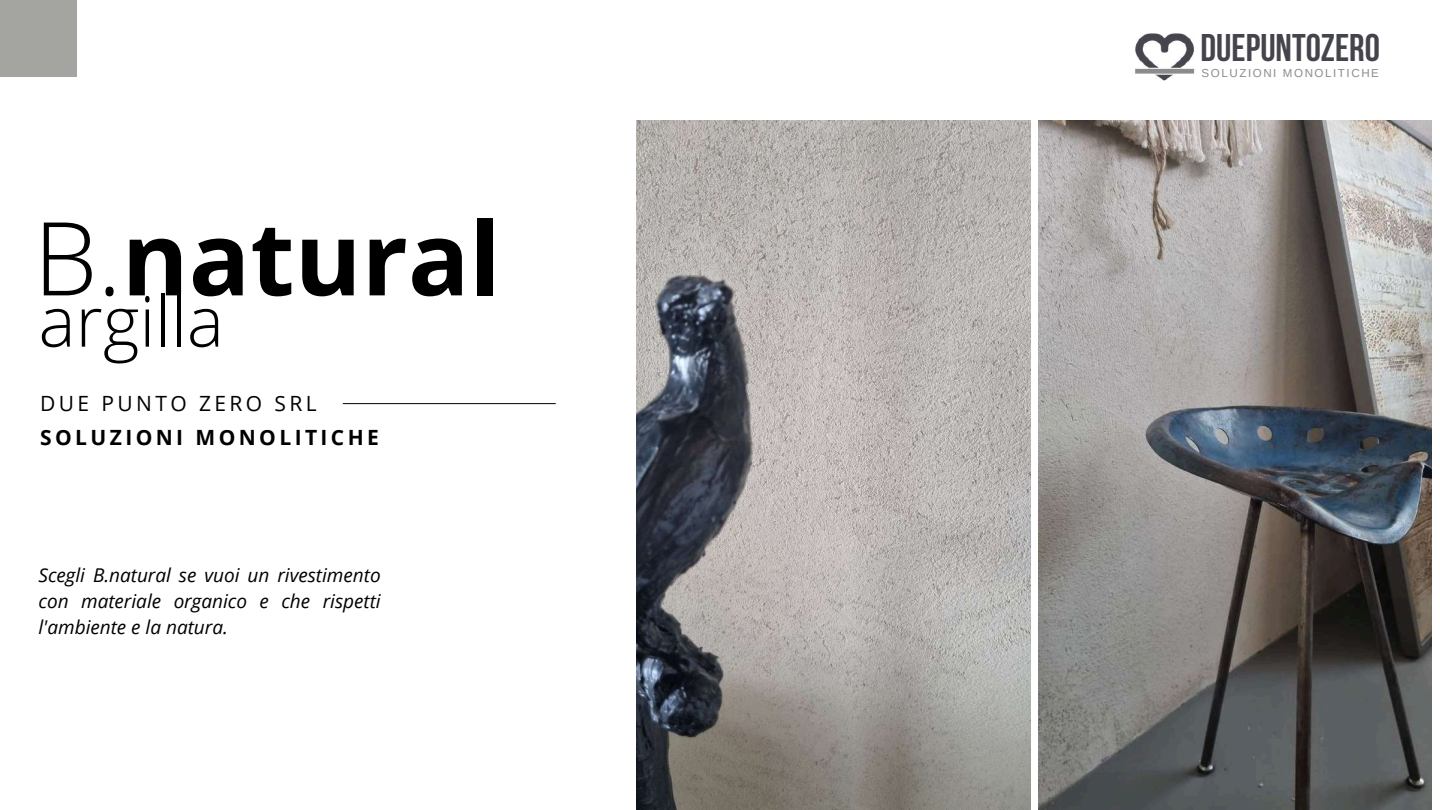
<style>
.page{position:relative;width:1440px;height:810px;background:#fff}
.page>*{position:absolute;margin:0;border:0;box-sizing:border-box;transform-origin:0 0}
.t1{font:700 102px "Open Sans";color:#000}
.t2{font:300 70px "Open Sans";color:#000}
.t3{font:700 38.4px "Bebas Neue";color:#44444c}
.t4{font:700 21px "Open Sans";letter-spacing:.165em;color:#000}
.t5{font:21px "Open Sans";letter-spacing:.16em;color:#000}
.t6{font:italic 19px/26.2px "Open Sans";color:#000;text-align:justify}
.t7{font:11.6px "Arimo";letter-spacing:.135em;color:#8c8c8c}
.s1{font-weight:300}
</style>
<div class="page">
<img style="left:637px;top:121px;width:394px;height:689px">
<img style="left:1038px;top:121px;width:394px;height:689px">
<hr style="left:343px;top:403px;width:213px;height:1px;background:#000">
<div style="left:0;top:0;width:77px;height:77px;background:#a4a4a1"></div>
<img style="left:1135px;top:33px;width:60px;height:48px">
<h1 class="t1" style="left:34px;top:186px;width:469px"><span class="s1">B.</span>natural</h1>
<h2 class="t2" style="left:38px;top:272px;width:187px">argilla</h2>
<p class="t5" style="left:40px;top:389px;width:278px">DUE PUNTO ZERO SRL</p>
<p class="t4" style="left:40px;top:422px;width:340px">SOLUZIONI MONOLITICHE</p>
<p class="t6" style="left:38px;top:561px;width:344px">Scegli B.natural se vuoi un rivestimento con materiale organico e che rispetti l'ambiente e la natura.</p>
<h3 class="t3" style="left:1201px;top:32px;width:181px">DUEPUNTOZERO</h3>
<p class="t7" style="left:1202px;top:67px;width:179px">SOLUZIONI MONOLITICHE</p>
</div>
